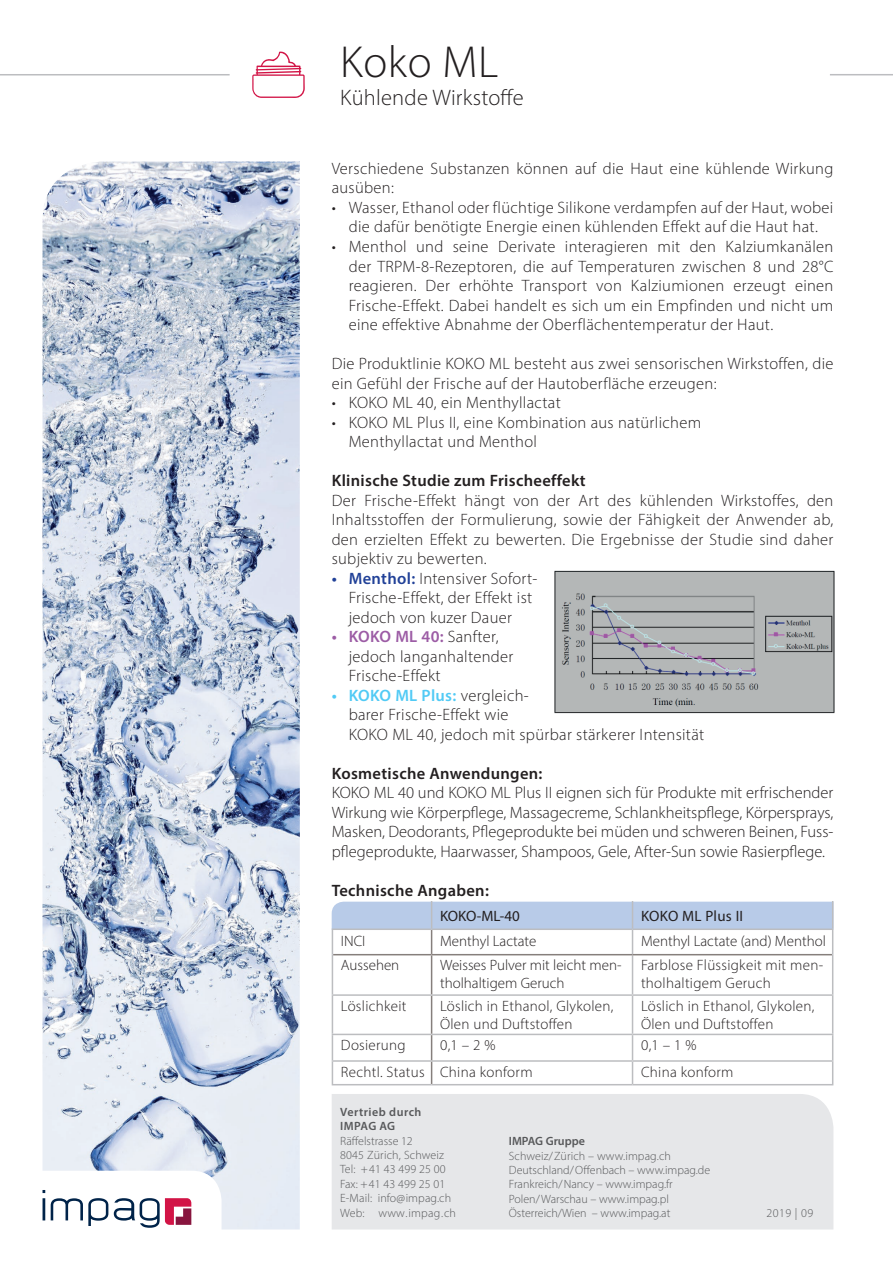
<style>
.page{position:relative;width:893px;height:1263px;background:#fff}
.page>*{position:absolute;margin:0;border:0;box-sizing:border-box;transform-origin:0 0}
.t1{font:300 45px "Myriad Pro";letter-spacing:.015em;color:#231f20}
.t2{font:300 22.5px "Myriad Pro";letter-spacing:.01em;color:#231f20}
.t3{font:300 16.5px/19.5px "Myriad Pro";letter-spacing:.02em;color:#231f20}
.t4{font:600 16.5px "Myriad Pro";letter-spacing:.02em;color:#231f20}
.t5{font:300 15px/18px "Myriad Pro";letter-spacing:.02em;color:#231f20}
.t6{font:300 15px/18px "Myriad Pro";color:#231f20}
.t7{font:15px "Myriad Pro";letter-spacing:.005em;color:#231f20}
.t8{font:300 12px/14.4px "Myriad Pro";color:#57585a}
.t9{font:600 12px/14.4px "Myriad Pro";letter-spacing:.04em;color:#57585a}
.t10{font:600 12px "Myriad Pro";color:#57585a}
.s1{font-weight:600;color:#214198}
.s2{font-weight:600;color:#9c5ca5}
.s3{font-weight:600;color:#51caf5}
</style>
<div class="page">
<svg style="left:252px;top:51px;width:53px;height:47px"></svg>
<img style="left:43px;top:162px;width:257px;height:1067px">
<div style="left:332px;top:1094px;width:501px;height:135px;background:#e6e7e9"></div>
<hr style="left:332px;top:955px;width:1px;height:39px;background:#bcbdc0">
<hr style="left:632px;top:955px;width:1px;height:39px;background:#bcbdc0">
<hr style="left:832px;top:955px;width:1px;height:39px;background:#bcbdc0">
<hr style="left:332px;top:994px;width:100px;height:2px;background:#bcbdc0">
<hr style="left:332px;top:996px;width:1px;height:38px;background:#bcbdc0">
<hr style="left:432px;top:994px;width:200px;height:2px;background:#bcbdc0">
<hr style="left:632px;top:994px;width:201px;height:2px;background:#bcbdc0">
<hr style="left:632px;top:996px;width:1px;height:38px;background:#bcbdc0">
<hr style="left:832px;top:996px;width:1px;height:38px;background:#bcbdc0">
<hr style="left:332px;top:1034px;width:100px;height:1px;background:#bcbdc0">
<hr style="left:432px;top:1034px;width:200px;height:1px;background:#bcbdc0">
<hr style="left:632px;top:1034px;width:201px;height:1px;background:#bcbdc0">
<hr style="left:332px;top:1060px;width:100px;height:2px;background:#bcbdc0">
<svg style="left:332px;top:1035px;width:1px;height:49px"></svg>
<hr style="left:432px;top:1060px;width:200px;height:2px;background:#bcbdc0">
<hr style="left:632px;top:1060px;width:201px;height:2px;background:#bcbdc0">
<svg style="left:632px;top:1035px;width:1px;height:49px"></svg>
<svg style="left:832px;top:1035px;width:1px;height:49px"></svg>
<hr style="left:332px;top:1084px;width:100px;height:1px;background:#bcbdc0">
<hr style="left:432px;top:1084px;width:200px;height:1px;background:#bcbdc0">
<hr style="left:632px;top:1084px;width:201px;height:1px;background:#bcbdc0">
<svg style="left:332px;top:901px;width:501px;height:54px"></svg>
<hr style="left:333px;top:954px;width:99px;height:1px;background:#867f7c">
<hr style="left:432px;top:954px;width:200px;height:1px;background:#867f7c">
<hr style="left:431px;top:955px;width:1px;height:39px;background:#867f7c">
<hr style="left:632px;top:954px;width:200px;height:1px;background:#867f7c">
<hr style="left:431px;top:996px;width:1px;height:38px;background:#867f7c">
<svg style="left:431px;top:1035px;width:1px;height:49px"></svg>
<img style="left:554px;top:570px;width:281px;height:144px">
<hr style="left:830px;top:74px;width:63px;height:1px;background:#bcbdc0">
<hr style="left:0;top:74px;width:230px;height:1px;background:#bcbdc0">
<svg style="left:42px;top:1171px;width:180px;height:58px"></svg>
<h1 class="t1" style="left:340px;top:35px;width:160px">Koko ML</h1>
<h2 class="t2" style="left:340px;top:84px;width:185px">Kühlende Wirkstoffe</h2>
<p class="t3" style="left:332px;top:159px;width:503px">Verschiedene Substanzen können auf die Haut eine kühlende Wirkung ausüben:</p>
<p class="t3" style="left:332px;top:198px;width:503px;text-align:center">• Wasser, Ethanol oder flüchtige Silikone verdampfen auf der Haut, wobei die dafür benötigte Energie einen kühlenden Effekt auf die Haut hat.</p>
<p class="t3" style="left:349px;top:237px;width:486px;text-align:justify;text-indent:-17px">• Menthol und seine Derivate interagieren mit den Kalziumkanälen der TRPM-8-Rezeptoren, die auf Temperaturen zwischen 8 und 28°C reagieren. Der erhöhte Transport von Kalziumionen erzeugt einen Frische-Effekt. Dabei handelt es sich um ein Empfinden und nicht um eine effektive Abnahme der Oberflächentemperatur der Haut.</p>
<p class="t3" style="left:332px;top:354px;width:503px">Die Produktlinie KOKO ML besteht aus zwei sensorischen Wirkstoffen, die ein Gefühl der Frische auf der Hautoberfläche erzeugen:</p>
<p class="t3" style="left:332px;top:393px;width:231px">• KOKO ML 40, ein Menthyllactat</p>
<p class="t3" style="left:349px;top:412px;width:354px;text-indent:-17px">• KOKO ML Plus II, eine Kombination aus natürlichem<br>Menthyllactat und Menthol</p>
<p class="t4" style="left:332px;top:470px;width:255px">Klinische Studie zum Frischeeffekt</p>
<p class="t3" style="left:332px;top:490px;width:503px;text-align:justify">Der Frische-Effekt hängt von der Art des kühlenden Wirkstoffes, den Inhaltsstoffen der Formulierung, sowie der Fähigkeit der Anwender ab, den erzielten Effekt zu bewerten. Die Ergebnisse der Studie sind daher subjektiv zu bewerten.</p>
<p class="t3" style="left:349px;top:568px;width:190px;text-indent:-17px"><span class="s1">• Menthol:</span> Intensiver Sofort-<br>Frische-Effekt, der Effekt ist jedoch von kuzer Dauer</p>
<p class="t3" style="left:349px;top:627px;width:166px;text-indent:-17px"><span class="s2">• KOKO ML 40:</span> Sanfter, jedoch langanhaltender<br>Frische-Effekt</p>
<p class="t3" style="left:349px;top:685px;width:357px;text-indent:-17px"><span class="s3">• KOKO ML Plus:</span> vergleich-<br>barer Frische-Effekt wie<br>KOKO ML 40, jedoch mit spürbar stärkerer Intensität</p>
<p class="t4" style="left:332px;top:763px;width:212px">Kosmetische Anwendungen:</p>
<p class="t3" style="left:332px;top:783px;width:503px;text-align:justify">KOKO ML 40 und KOKO ML Plus II eignen sich für Produkte mit erfrischender Wirkung wie Körperpflege, Massagecreme, Schlankheitspflege, Körpersprays, Masken, Deodorants, Pflegeprodukte bei müden und schweren Beinen, Fuss&shy;pflegeprodukte, Haarwasser, Shampoos, Gele, After-Sun sowie Rasierpflege.</p>
<p class="t4" style="left:332px;top:880px;width:159px">Technische Angaben:</p>
<p class="t7" style="left:440px;top:906px;width:81px">KOKO-ML-40</p>
<p class="t7" style="left:641px;top:906px;width:104px">KOKO ML Plus II</p>
<p class="t5" style="left:341px;top:931px;width:26px">INCI</p>
<p class="t6" style="left:440px;top:931px;width:98px">Menthyl Lactate</p>
<p class="t6" style="left:641px;top:931px;width:186px">Menthyl Lactate (and) Menthol</p>
<p class="t6" style="left:341px;top:956px;width:60px">Aussehen</p>
<p class="t6" style="left:440px;top:956px;width:183px">Weisses Pulver mit leicht men&shy;tholhaltigem Geruch</p>
<p class="t5" style="left:641px;top:956px;width:184px">Farblose Flüssigkeit mit men&shy;tholhaltigem Geruch</p>
<p class="t5" style="left:341px;top:996px;width:67px">Löslichkeit</p>
<p class="t5" style="left:440px;top:996px;width:175px">Löslich in Ethanol, Glykolen,<br>Ölen und Duftstoffen</p>
<p class="t5" style="left:641px;top:996px;width:175px">Löslich in Ethanol, Glykolen,<br>Ölen und Duftstoffen</p>
<p class="t5" style="left:341px;top:1036px;width:66px">Dosierung</p>
<p class="t5" style="left:440px;top:1036px;width:57px">0,1 – 2 %</p>
<p class="t5" style="left:641px;top:1036px;width:57px">0,1 – 1 %</p>
<p class="t5" style="left:341px;top:1062px;width:193px">Rechtl. Status China konform</p>
<p class="t5" style="left:641px;top:1062px;width:94px">China konform</p>
<p class="t9" style="left:340px;top:1104px;width:83px">Vertrieb durch<br>IMPAG AG</p>
<p class="t8" style="left:340px;top:1133px;width:117px">Räffelstrasse 12<br>8045 Zürich, Schweiz<br>Tel: +41 43 499 25 00<br>Fax: +41 43 499 25 01<br>E-Mail: info@impag.ch<br>Web: www.impag.ch</p>
<p class="t10" style="left:509px;top:1133px;width:78px">IMPAG Gruppe</p>
<p class="t8" style="left:509px;top:1148px;width:203px">Schweiz/Zürich – www.impag.ch Deutschland/Offenbach – www.impag.de Frankreich/Nancy – www.impag.fr Polen/Warschau – www.impag.pl Österreich/Wien – www.impag.at</p>
<p class="t8" style="left:766px;top:1206px;width:48px">2019 | 09</p>
</div>
